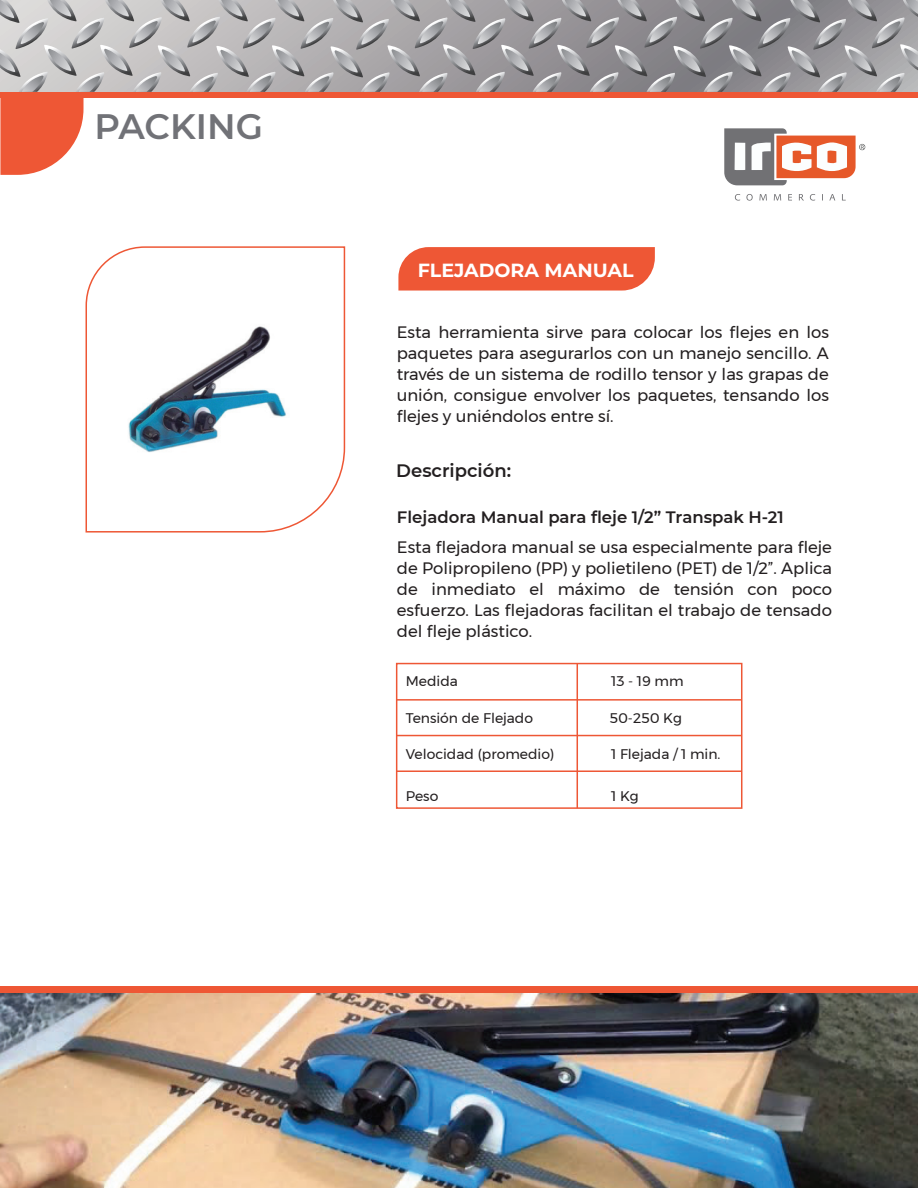
<style>
.page{position:relative;width:918px;height:1188px;background:#fff}
.page>*{position:absolute;margin:0;border:0;box-sizing:border-box;transform-origin:0 0}
.t1{font:600 35.25px "Montserrat";color:#717277}
.t2{font:700 19.05px "Montserrat";color:#fff}
.t3{font:600 18px "Montserrat";color:#231f20}
.t4{font:16.5px/21px "Montserrat";color:#231f20;text-align:justify}
.t5{font:600 16.5px "Montserrat";color:#231f20}
.t6{font:13.95px "Montserrat";color:#231f20}
</style>
<div class="page">
<svg style="left:85px;top:246px;width:261px;height:287px"></svg>
<img style="left:103px;top:315px;width:208px;height:142px">
<svg style="left:735px;top:194px;width:111px;height:7px"></svg>
<svg style="left:0;top:0;width:918px;height:185px"></svg>
<div style="left:1px;top:92px;width:917px;height:6px;background:#ee5735"></div>
<svg style="left:398px;top:247px;width:257px;height:44px"></svg>
<div style="left:396px;top:663px;width:346px;height:146px;border:2px solid #ee5735"></div>
<hr style="left:577px;top:664px;width:1px;height:144px;background:#ee5735">
<hr style="left:397px;top:699px;width:345px;height:2px;background:#ee5735">
<hr style="left:397px;top:735px;width:345px;height:1px;background:#ee5735">
<hr style="left:397px;top:770px;width:345px;height:2px;background:#ee5735">
<img style="left:0;top:993px;width:918px;height:195px">
<div style="left:0;top:986px;width:918px;height:7px;background:#ee5735"></div>
<h1 class="t1" style="left:94px;top:101px;width:170px">PACKING</h1>
<p class="t2" style="left:418px;top:256px;width:217px">FLEJADORA MANUAL</p>
<p class="t4" style="left:397px;top:321px;width:434px">Esta herramienta sirve para colocar los flejes en los paquetes para asegurarlos con un manejo sencillo. A través de un sistema de rodillo tensor y las grapas de unión, consigue envolver los paquetes, tensando los flejes y uniéndolos entre sí.</p>
<p class="t3" style="left:396px;top:458px;width:116px">Descripción:</p>
<p class="t5" style="left:397px;top:506px;width:388px">Flejadora Manual para fleje 1/2” Transpak H-21</p>
<p class="t4" style="left:397px;top:536px;width:437px">Esta flejadora manual se usa especialmente para fleje de Polipropileno (PP) y polietileno (PET) de 1/2”. Aplica de inmediato el máximo de tensión con poco esfuerzo. Las flejadoras facilitan el trabajo de tensado del fleje plástico.</p>
<p class="t6" style="left:406px;top:671px;width:54px">Medida</p>
<p class="t6" style="left:406px;top:708px;width:129px">Tensión de Flejado</p>
<p class="t6" style="left:406px;top:743px;width:150px">Velocidad (promedio)</p>
<p class="t6" style="left:406px;top:785px;width:34px">Peso</p>
<p class="t6" style="left:611px;top:671px;width:74px">13 - 19 mm</p>
<p class="t6" style="left:609px;top:707px;width:74px">50-250 Kg</p>
<p class="t6" style="left:611px;top:743px;width:111px">1 Flejada / 1 min.</p>
<p class="t6" style="left:611px;top:785px;width:29px">1 Kg</p>
</div>
